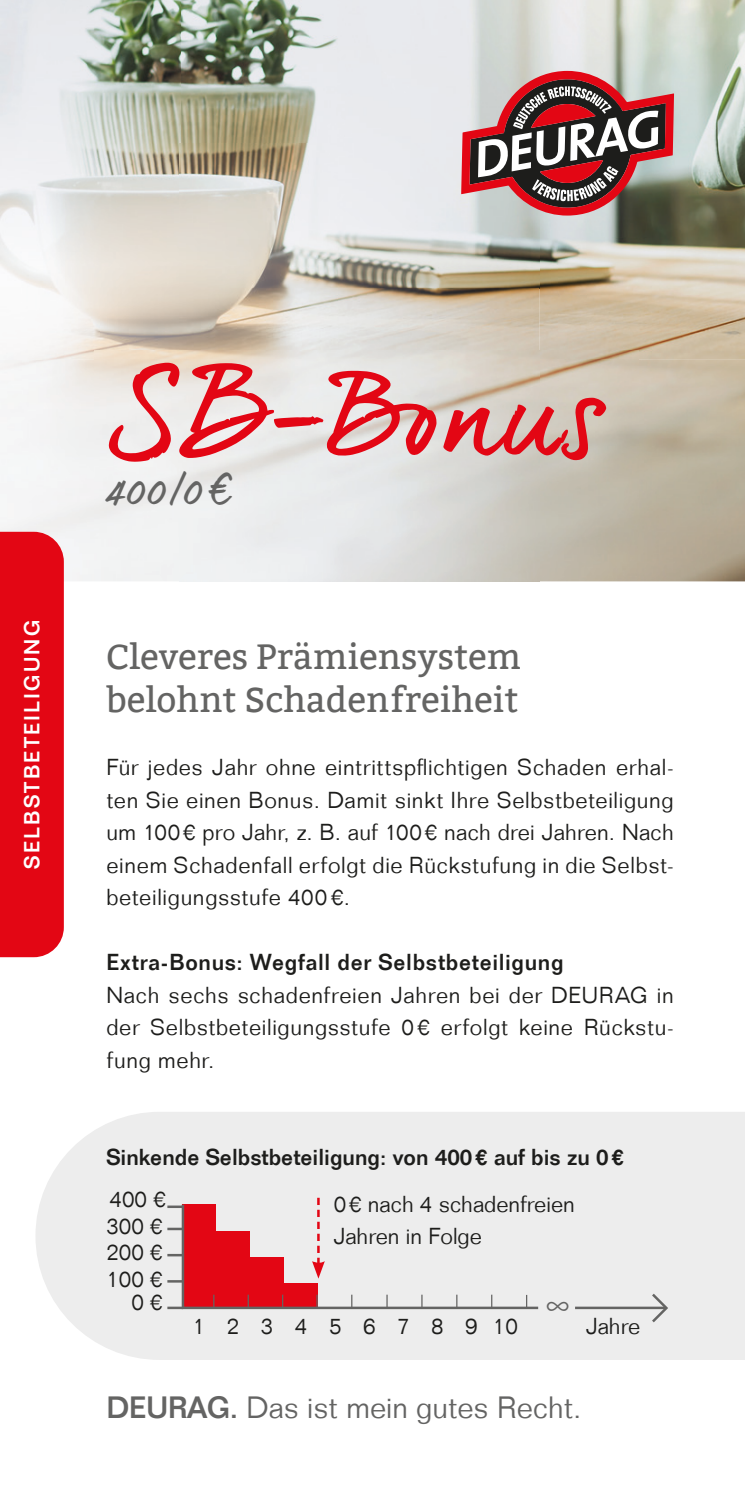
<style>
.page{position:relative;width:745px;height:1489px;background:#fff}
.page>*{position:absolute;margin:0;border:0;box-sizing:border-box;transform-origin:0 0}
.t1{font:112.5px "dear Joe 6";color:#e30614}
.t2{font:40px "dear Joe 6";color:#646463}
.t3{font:35px/42.5px "Bitter";color:#646463}
.t4{font:500 32.5px "Folio LT";color:#646463}
.t5{font:300 30px "Folio LT";color:#646463}
.t6{font:300 22.5px/32.5px "Folio LT";letter-spacing:.025em;color:#1d1d1b;text-align:justify}
.t7{font:300 22.5px/26.5px "Folio LT";color:#1d1d1b}
.t8{font:500 22.5px "Folio LT";color:#1d1d1b}
.t9{font:500 22.5px "Folio LT";letter-spacing:.03em;color:#1d1d1b}
.t10{font:300 22.5px "Folio LT";letter-spacing:.955em;color:#1d1d1b}
.t11{font:500 21.25px "Folio LT";letter-spacing:.105em;color:#fff}
.s1{font-weight:500}
</style>
<div class="page">
<img style="left:539px;top:0;width:205px;height:532px">
<img style="left:0;top:0;width:539px;height:360px">
<div style="left:36px;top:1112px;width:708px;height:247px;background:#ededed"></div>
<svg style="left:461px;top:71px;width:212px;height:144px"></svg>
<img style="left:95px;top:350px;width:543px;height:182px">
<svg style="left:0;top:532px;width:744px;height:425px"></svg>
<svg style="left:649px;top:1290px;width:20px;height:34px"></svg>
<hr style="left:574px;top:1306px;width:90px;height:2px;background:#646463">
<svg style="left:167px;top:1197px;width:373px;height:113px"></svg>
<p class="t11" style="left:19px;top:869px;width:251px;rotate:-90deg">SELBSTBETEILIGUNG</p>
<h1 class="t1" style="left:106px;top:348px;width:500px">SB-Bonus</h1>
<h2 class="t2" style="left:106px;top:466px;width:129px">400/0 €</h2>
<h3 class="t3" style="left:106px;top:636px;width:416px">Cleveres Prämiensystem belohnt Schadenfreiheit</h3>
<p class="t6" style="left:106px;top:751px;width:568px">Für jedes Jahr ohne eintrittspflichtigen Schaden erhal&shy;ten Sie einen Bonus. Damit sinkt Ihre Selbstbeteiligung um 100 € pro Jahr, z. B. auf 100 € nach drei Jahren. Nach einem Schadenfall erfolgt die Rückstufung in die Selbst&shy;beteiligungsstufe 400 €.</p>
<p class="t9" style="left:106px;top:948px;width:458px">Extra-Bonus: Wegfall der Selbstbeteiligung</p>
<p class="t6" style="left:106px;top:978px;width:568px">Nach sechs schadenfreien Jahren bei der DEURAG in der Selbstbeteiligungsstufe 0 € erfolgt keine Rückstu&shy;fung mehr.</p>
<p class="t8" style="left:106px;top:1143px;width:519px">Sinkende Selbstbeteiligung: von 400 € auf bis zu 0 €</p>
<p class="t7" style="left:106px;top:1186px;width:61px">400 €<br>300 €<br>200 €<br>100 €</p>
<p class="t6" style="left:131px;top:1285px;width:33px">0 €</p>
<p class="t7" style="left:333px;top:1187px;width:242px;line-height:32.5px">0 € nach 4 schadenfreien<br>Jahren in Folge</p>
<h3 class="t4" style="left:545px;top:1283px;width:25px">∞</h3>
<p class="t10" style="left:193px;top:1312px;width:326px">12345678910</p>
<p class="t6" style="left:585px;top:1310px;width:56px">Jahre</p>
<h3 class="t5" style="left:106px;top:1389px;width:476px"><span class="s1">DEURAG.</span> Das ist mein gutes Recht.</h3>
</div>
